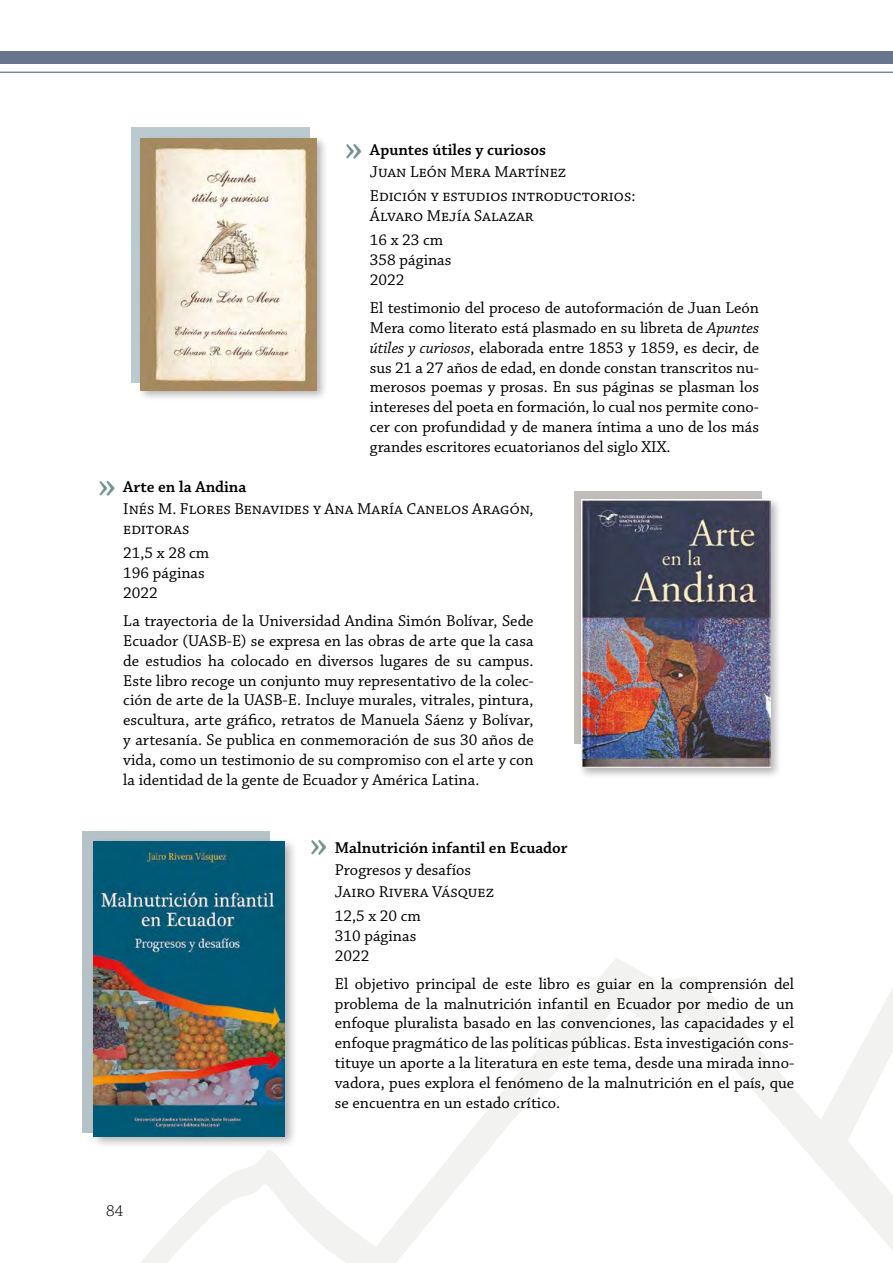
<style>
.page{position:relative;width:893px;height:1263px;background:#fff}
.page>*{position:absolute;margin:0;border:0;box-sizing:border-box;transform-origin:0 0}
.t1{font:45px "Chaparral Pro";color:#71928e}
.t2{font:16.5px/19.8px "Chaparral Pro";color:#000}
.t3{font:600 16.5px "Chaparral Pro";color:#000}
.t4{font:300 16.5px "Chaparral Pro";color:#000}
.s1{font-style:italic}
</style>
<div class="page">
<svg style="left:141px;top:958px;width:752px;height:305px"></svg>
<div style="left:82px;top:831px;width:188px;height:301px;background:#b5c3c8"></div>
<div style="left:574px;top:491px;width:188px;height:253px;background:#c1bdba"></div>
<div style="left:578px;top:496px;width:204px;height:284px;background:#000;opacity:.3"></div>
<img style="left:581px;top:500px;width:190px;height:267px">
<div style="left:89px;top:837px;width:208px;height:312px;background:#000;opacity:.3"></div>
<img style="left:94px;top:841px;width:191px;height:295px">
<div style="left:131px;top:128px;width:178px;height:255px;background:#bbcad1"></div>
<div style="left:136px;top:134px;width:192px;height:268px;background:#000;opacity:.3"></div>
<img style="left:140px;top:138px;width:176px;height:252px">
<div style="left:0;top:51px;width:893px;height:13px;background:#68758d"></div>
<hr style="left:0;top:72px;width:893px;height:1px;background:#7b8499">
<h1 class="t1" style="left:344px;top:127px;width:20px">»</h1>
<p class="t3" style="left:370px;top:141px;width:178px">Apuntes útiles y curiosos</p>
<p class="t2" style="left:370px;top:161px;width:267px;line-height:24px">Juan León Mera Martínez<br>Edición y estudios introductorios:</p>
<p class="t2" style="left:370px;top:205px;width:165px;line-height:24px">Álvaro Mejía Salazar<br>16 x 23 cm</p>
<p class="t2" style="left:370px;top:251px;width:83px">358 páginas<br>2022</p>
<p class="t2" style="left:370px;top:299px;width:391px;text-align:justify">El testimonio del proceso de autoformación de Juan León Mera como literato está plasmado en su libreta de <span class="s1">Apuntes útiles y curiosos</span>, elaborada entre 1853 y 1859, es decir, de sus 21 a 27 años de edad, en donde constan transcritos nu&shy;merosos poemas y prosas. En sus páginas se plasman los intereses del poeta en formación, lo cual nos permite cono&shy;cer con profundidad y de manera íntima a uno de los más grandes escritores ecuatorianos del siglo XIX.</p>
<h1 class="t1" style="left:98px;top:464px;width:20px">»</h1>
<p class="t3" style="left:123px;top:478px;width:125px">Arte en la Andina</p>
<p class="t2" style="left:123px;top:500px;width:412px">Inés M. Flores Benavides y Ana María Canelos Aragón, editoras</p>
<p class="t2" style="left:123px;top:544px;width:88px">21,5 x 28 cm<br>196 páginas<br>2022</p>
<p class="t2" style="left:123px;top:612px;width:412px;text-align:justify">La trayectoria de la Universidad Andina Simón Bolívar, Sede Ecuador (UASB-E) se expresa en las obras de arte que la casa de estudios ha colocado en diversos lugares de su campus.<br>Este libro recoge un conjunto muy representativo de la colec&shy;ción de arte de la UASB-E. Incluye murales, vitrales, pintura, escultura, arte gráfico, retratos de Manuela Sáenz y Bolívar, y artesanía. Se publica en conmemoración de sus 30 años de vida, como un testimonio de su compromiso con el arte y con la identidad de la gente de Ecuador y América Latina.</p>
<h1 class="t1" style="left:309px;top:823px;width:20px">»</h1>
<p class="t3" style="left:335px;top:838px;width:234px">Malnutrición infantil en Ecuador</p>
<p class="t2" style="left:335px;top:859px;width:161px;line-height:21.9px">Progresos y desafíos<br>Jairo Rivera Vásquez</p>
<p class="t2" style="left:335px;top:906px;width:88px">12,5 x 20 cm<br>310 páginas<br>2022</p>
<p class="t2" style="left:335px;top:974px;width:461px;text-align:justify">El objetivo principal de este libro es guiar en la comprensión del problema de la malnutrición infantil en Ecuador por medio de un enfoque pluralista basado en las convenciones, las capacidades y el enfoque pragmático de las políticas públicas. Esta investigación cons&shy;tituye un aporte a la literatura en este tema, desde una mirada inno&shy;vadora, pues explora el fenómeno de la malnutrición en el país, que se encuentra en un estado crítico.</p>
<p class="t4" style="left:106px;top:1202px;width:18px">84</p>
</div>
